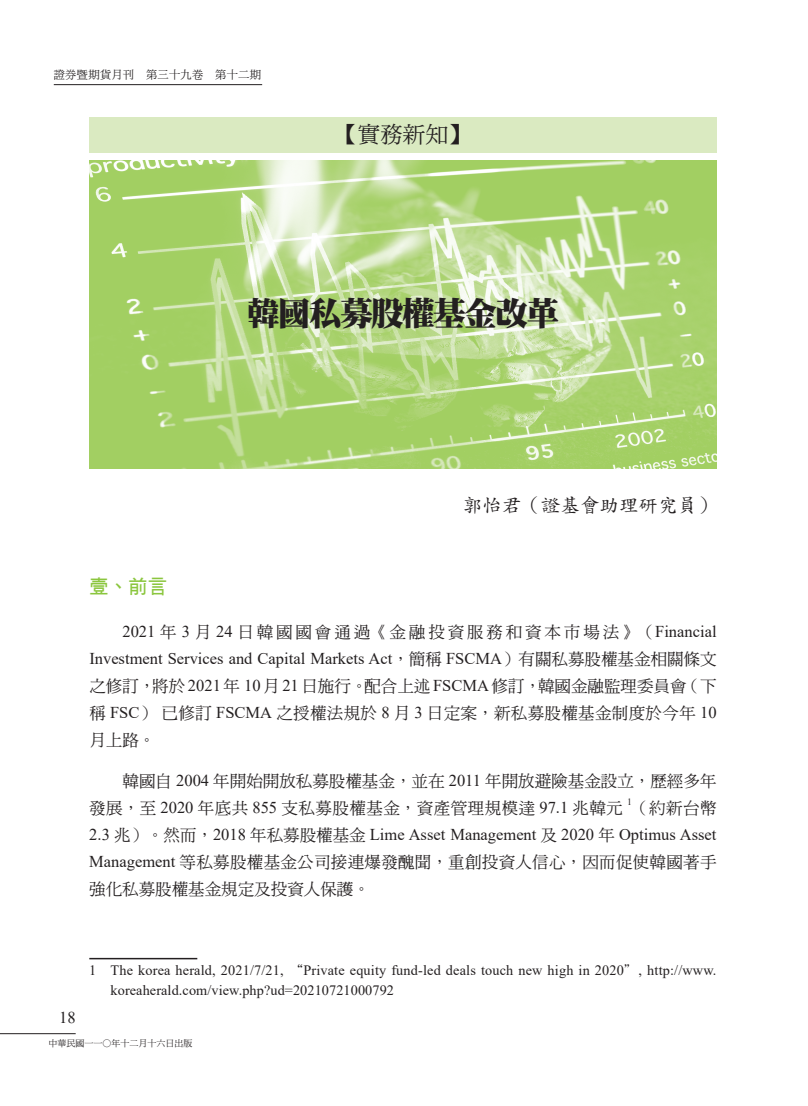
<style>
.page{position:relative;width:808px;height:1106px;background:#fff}
.page>*{position:absolute;margin:0;border:0;box-sizing:border-box;transform-origin:0 0}
.t1{font:33px "DF Ming UB HK BF";letter-spacing:-.06em;color:#231f20}
.t2{font:22.5px "DF Ming Md HK BF";color:#231f20}
.t3{font:19.5px "DF Kai Shu Md HK BF";color:#231f20}
.t4{font:19.5px "DF Hei Bd HK BF";color:#8bc63e}
.t5{font:16.5px/27px "DF Ming Md HK BF";letter-spacing:.02em;color:#231f20;text-align:justify}
.t6{font:16.5px "Times New Roman";color:#231f20}
.t7{font:16.5px/27px "DF Ming Md HK BF";color:#231f20}
.t8{font:16.5px "DF Ming Md HK BF";letter-spacing:.175em;color:#231f20}
.t9{font:14.25px/19.6px "Times New Roman";letter-spacing:.01em;color:#231f20}
.t10{font:11.25px "DF Ming Md HK BF";letter-spacing:.025em;color:#231f20}
.t11{font:9.6px "Times New Roman";color:#231f20}
.t12{font:9px "DF Ming Md HK BF";color:#231f20}
.s1{font-family:"Times New Roman"}
.s2{font-family:"DF Ming Md HK BF"}
.s3{font-family:"DF Kai Shu W3 HK BF"}
</style>
<div class="page">
<hr style="left:0;top:1033px;width:76px;height:1px;background:#231f20">
<hr style="left:54px;top:84px;width:208px;height:1px;background:#231f20">
<img style="left:89px;top:160px;width:627px;height:308px">
<hr style="left:89px;top:957px;width:108px;height:2px;background:#231f20">
<div style="left:89px;top:117px;width:627px;height:35px;background:#daeac1"></div>
<p class="t10" style="left:54px;top:69px;width:209px">證券暨期貨月刊　第三十九卷　第十二期</p>
<h2 class="t2" style="left:335px;top:123px;width:136px">【實務新知】</h2>
<h1 class="t1" style="left:247px;top:297px;width:314px">韓國私募股權基金改革</h1>
<p class="t3" style="left:463px;top:495px;width:255px">郭怡君（證基會助理研究員）</p>
<p class="t4" style="left:89px;top:576px;width:79px">壹、前言</p>
<p class="t8" style="left:122px;top:624px;width:596px"><span class="s1">2021</span> 年 <span class="s1">3</span> 月 <span class="s1">24</span> 日韓國國會通過《金融投資服務和資本市場法》（<span class="s1">Financial</span></p>
<p class="t6" style="left:89px;top:647px;width:629px">Investment Services and Capital Markets Act<span class="s2">，簡稱</span> FSCMA<span class="s2">）有關私募股權基金相關條文</span></p>
<p class="t5" style="left:89px;top:672px;width:629px">之修訂，將於 <span class="s1">2021</span> 年 <span class="s1">10</span> 月 <span class="s1">21</span> 日施行。配合上述 <span class="s1">FSCMA</span> 修訂，韓國金融監理委員會（下稱 <span class="s1">FSC</span>）已修訂 <span class="s1">FSCMA</span> 之授權法規於 <span class="s1">8</span> 月 <span class="s1">3</span> 日定案，新私募股權基金制度於今年 <span class="s1">10</span>月上路。</p>
<p class="t7" style="left:89px;top:767px;width:629px;text-indent:33px">韓國自 <span class="s1">2004</span> 年開始開放私募股權基金，並在 <span class="s1">2011</span> 年開放避險基金設立，歷經多年發展，至 <span class="s1">2020</span> 年底共 <span class="s1">855</span> 支私募股權基金，資產管理規模達 <span class="s1">97.1</span> 兆韓元</p>
<p class="t11" style="left:627px;top:795px;width:6px">1</p>
<p class="t5" style="left:632px;top:794px;width:86px">（約新台幣</p>
<p class="t6" style="left:89px;top:822px;width:629px">2.3 <span class="s2">兆）。然而，</span>2018 <span class="s2">年私募股權基金</span> Lime Asset Management <span class="s2">及</span> 2020 <span class="s2">年</span> Optimus Asset</p>
<p class="t5" style="left:89px;top:848px;width:629px"><span class="s1">Management</span> 等私募股權基金公司接連爆發醜聞，重創投資人信心，因而促使韓國著手強化私募股權基金規定及投資人保護。</p>
<p class="t6" style="left:59px;top:1006px;width:18px">18</p>
<p class="t9" style="left:111px;top:960px;width:607px;text-indent:-21px">1 The korea herald, 2021/7/21, <span class="s3">“</span>Private equity fund-led deals touch new high in 2020<span class="s3">＂</span>, http://www. koreaherald.com/view.php?ud=20210721000792</p>
<p class="t12" style="left:48px;top:1038px;width:146px">中華民國一一○年十二月十六日出版</p>
</div>
